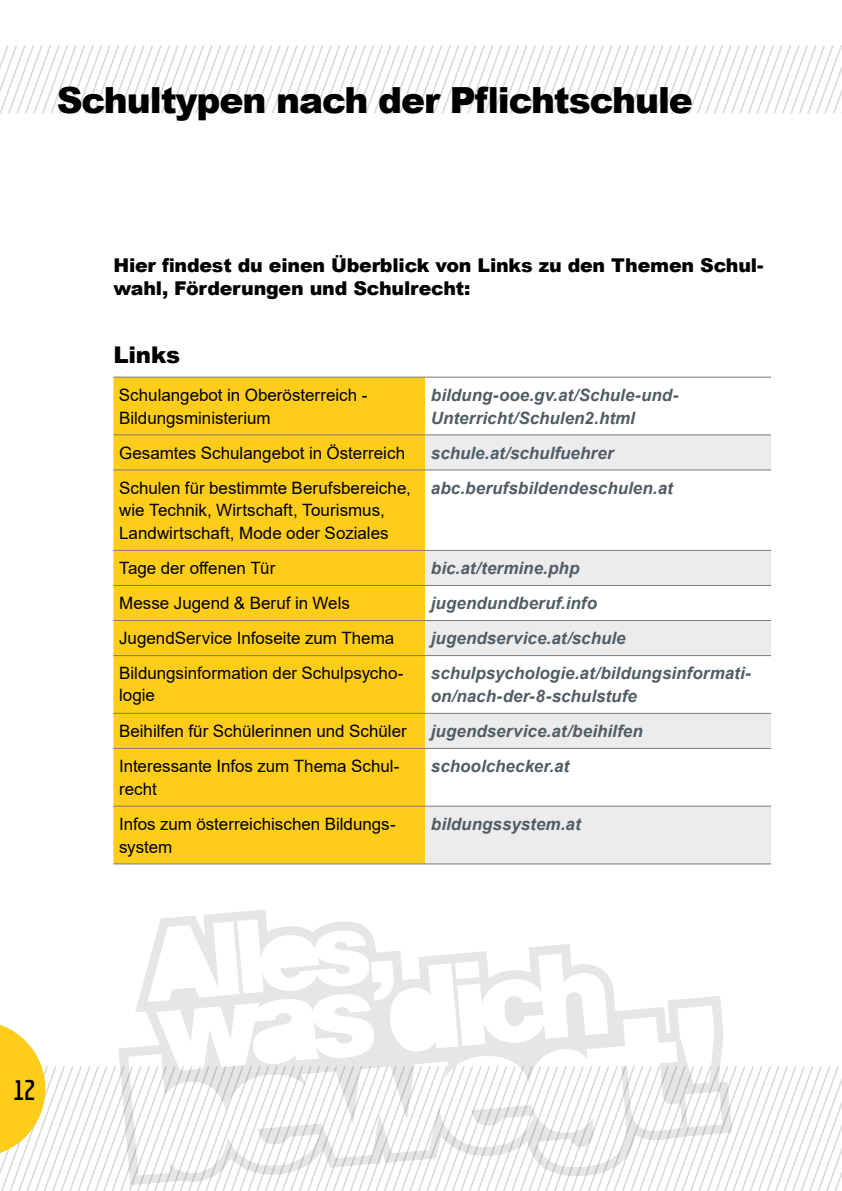
<style>
.page{position:relative;width:842px;height:1191px;background:#fff}
.page>*{position:absolute;margin:0;border:0;box-sizing:border-box;transform-origin:0 0}
.t1{font:900 36px "Arial";letter-spacing:-.03em;color:#000}
.t2{font:700 28px "Economica";color:#000}
.Inhalt_H2{font:900 23px "Arial";letter-spacing:-.01em;color:#000}
.Inhalt_H2_-_nicht_im_Inhaltsverzeichnis{font:900 19px/22.6px "Arial";letter-spacing:-.01em;color:#000}
.Inhalt_Tabelle_P_Tabelle_Text{font:17px/22.6px "Arial";color:#000}
.Inhalt_Tabelle_P_Tabelle_Text-2{font:italic 700 17px/22.6px "Arial";color:#515d65}
</style>
<div class="page">
<svg style="left:0;top:45px;width:842px;height:68px"></svg>
<div style="left:113px;top:378px;width:312px;height:485px;background:#fecd1a"></div>
<svg style="left:425px;top:435px;width:346px;height:428px"></svg>
<hr style="left:113px;top:377px;width:312px;height:1px;background:#7b7b7a">
<hr style="left:425px;top:377px;width:346px;height:1px;background:#7b7b7a">
<hr style="left:113px;top:434px;width:312px;height:1px;background:#7b7b7a">
<hr style="left:425px;top:434px;width:346px;height:1px;background:#7b7b7a">
<hr style="left:113px;top:469px;width:312px;height:1px;background:#7b7b7a">
<hr style="left:425px;top:469px;width:346px;height:1px;background:#7b7b7a">
<hr style="left:113px;top:550px;width:312px;height:1px;background:#7b7b7a">
<hr style="left:425px;top:550px;width:346px;height:1px;background:#7b7b7a">
<hr style="left:113px;top:585px;width:312px;height:1px;background:#7b7b7a">
<hr style="left:425px;top:585px;width:346px;height:1px;background:#7b7b7a">
<hr style="left:113px;top:620px;width:312px;height:1px;background:#7b7b7a">
<hr style="left:425px;top:620px;width:346px;height:1px;background:#7b7b7a">
<hr style="left:113px;top:655px;width:312px;height:1px;background:#7b7b7a">
<hr style="left:425px;top:655px;width:346px;height:1px;background:#7b7b7a">
<hr style="left:113px;top:713px;width:312px;height:1px;background:#7b7b7a">
<hr style="left:425px;top:713px;width:346px;height:1px;background:#7b7b7a">
<hr style="left:113px;top:748px;width:312px;height:1px;background:#7b7b7a">
<hr style="left:425px;top:748px;width:346px;height:1px;background:#7b7b7a">
<hr style="left:113px;top:805px;width:312px;height:1px;background:#7b7b7a">
<hr style="left:425px;top:805px;width:346px;height:1px;background:#7b7b7a">
<hr style="left:113px;top:863px;width:312px;height:1px;background:#7b7b7a">
<hr style="left:425px;top:863px;width:346px;height:1px;background:#7b7b7a">
<svg style="left:0;top:919px;width:842px;height:272px"></svg>
<h1 class="t1" style="left:57px;top:74px;width:638px">Schultypen nach der Pflichtschule</h1>
<h2 class="Inhalt_H2_-_nicht_im_Inhaltsverzeichnis" style="left:113px;top:253px;width:651px">Hier findest du einen Überblick von Links zu den Themen Schul&shy;wahl, Förderungen und Schulrecht:</h2>
<h2 class="Inhalt_H2" style="left:113px;top:338px;width:68px">Links</h2>
<p class="Inhalt_Tabelle_P_Tabelle_Text" style="left:119px;top:383px;width:250px">Schulangebot in Oberösterreich -<br>Bildungsministerium</p>
<p class="Inhalt_Tabelle_P_Tabelle_Text-2" style="left:431px;top:384px;width:249px">bildung-ooe.gv.at/Schule-und-<br>Unterricht/Schulen2.html</p>
<p class="Inhalt_Tabelle_P_Tabelle_Text" style="left:119px;top:441px;width:288px">Gesamtes Schulangebot in Österreich</p>
<p class="Inhalt_Tabelle_P_Tabelle_Text-2" style="left:431px;top:442px;width:184px">schule.at/schulfuehrer</p>
<p class="Inhalt_Tabelle_P_Tabelle_Text" style="left:119px;top:476px;width:293px">Schulen für bestimmte Berufsbereiche, wie Technik, Wirtschaft, Tourismus,<br>Landwirtschaft, Mode oder Soziales</p>
<p class="Inhalt_Tabelle_P_Tabelle_Text-2" style="left:431px;top:477px;width:243px">abc.berufsbildendeschulen.at</p>
<p class="Inhalt_Tabelle_P_Tabelle_Text" style="left:119px;top:557px;width:158px">Tage der offenen Tür</p>
<p class="Inhalt_Tabelle_P_Tabelle_Text-2" style="left:431px;top:557px;width:150px">bic.at/termine.php</p>
<p class="Inhalt_Tabelle_P_Tabelle_Text" style="left:119px;top:592px;width:232px">Messe Jugend &amp; Beruf in Wels</p>
<p class="Inhalt_Tabelle_P_Tabelle_Text-2" style="left:431px;top:592px;width:168px">jugendundberuf.info</p>
<p class="Inhalt_Tabelle_P_Tabelle_Text" style="left:119px;top:627px;width:277px">JugendService Infoseite zum Thema</p>
<p class="Inhalt_Tabelle_P_Tabelle_Text-2" style="left:431px;top:627px;width:196px">jugendservice.at/schule</p>
<p class="Inhalt_Tabelle_P_Tabelle_Text" style="left:119px;top:662px;width:286px;line-height:22px">Bildungsinformation der Schulpsycho&shy;logie</p>
<p class="Inhalt_Tabelle_P_Tabelle_Text-2" style="left:431px;top:662px;width:321px">schulpsychologie.at/bildungsinformati&shy;on/nach-der-8-schulstufe</p>
<p class="Inhalt_Tabelle_P_Tabelle_Text" style="left:119px;top:719px;width:289px">Beihilfen für Schülerinnen und Schüler</p>
<p class="Inhalt_Tabelle_P_Tabelle_Text-2" style="left:431px;top:720px;width:213px">jugendservice.at/beihilfen</p>
<p class="Inhalt_Tabelle_P_Tabelle_Text" style="left:119px;top:754px;width:282px">Interessante Infos zum Thema Schul&shy;recht</p>
<p class="Inhalt_Tabelle_P_Tabelle_Text-2" style="left:431px;top:755px;width:140px">schoolchecker.at</p>
<p class="Inhalt_Tabelle_P_Tabelle_Text" style="left:119px;top:812px;width:278px">Infos zum österreichischen Bildungs&shy;system</p>
<p class="Inhalt_Tabelle_P_Tabelle_Text-2" style="left:431px;top:813px;width:151px">bildungssystem.at</p>
<h2 class="t2" style="left:13px;top:1074px;width:24px">12</h2>
</div>
